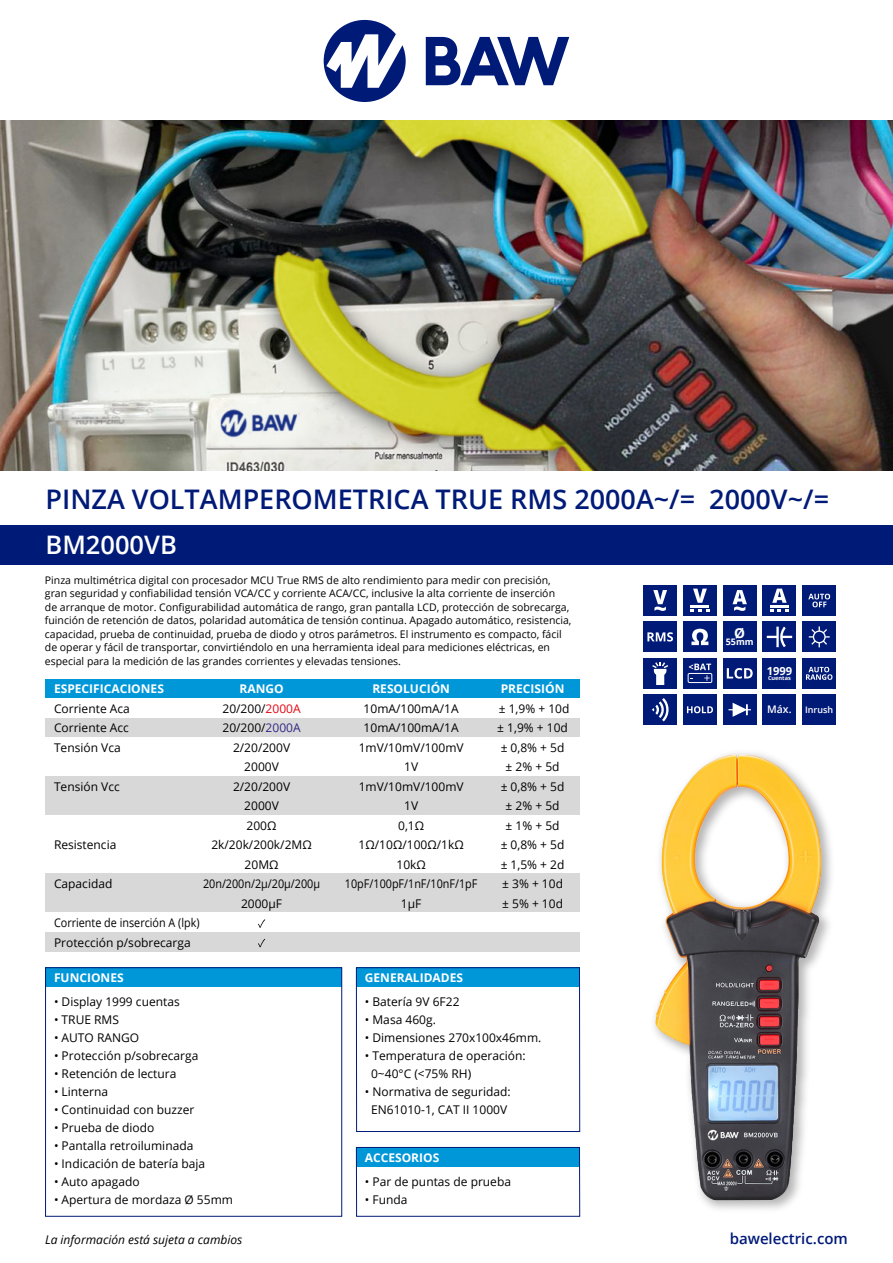
<style>
.page{position:relative;width:893px;height:1263px;background:#fff}
.page>*{position:absolute;margin:0;border:0;box-sizing:border-box;transform-origin:0 0}
.t1{font:600 27px "Open Sans";color:#001a78}
.t2{font:600 25.5px "Open Sans";color:#fff}
.t3{font:600 15px "Open Sans";color:#001a78}
.t4{font:700 13.8px "Open Sans";color:#fff}
.t5{font:12px/19.5px "Open Sans";color:#000;text-align:center}
.t6{font:700 12px "Open Sans";color:#fff}
.t7{font:12px/19.5px "Open Sans";color:#000;scale:.9 1}
.t8{font:italic 12px "Open Sans";color:#000}
.t9{font:700 11.25px "Open Sans";color:#fff}
.t10{font:10.5px/13.5px "Open Sans";color:#000}
.t11{font:600 10.5px "Open Sans";color:#fff}
.t12{font:600 9px "Open Sans";color:#fff}
.t13{font:700 9px "Open Sans";color:#fff}
.t14{font:700 5.55px "Open Sans";color:#fff}
.s1{font-weight:700;color:#fff}
.s2{color:#e30613}
.s3{color:#312783}
</style>
<div class="page">
<svg style="left:426px;top:37px;width:143px;height:48px"></svg>
<svg style="left:324px;top:20px;width:82px;height:82px"></svg>
<img style="left:0;top:120px;width:893px;height:351px">
<div style="left:46px;top:679px;width:534px;height:20px;background:#0097d9"></div>
<div style="left:46px;top:718px;width:534px;height:20px;background:#d8d8d8"></div>
<div style="left:46px;top:776px;width:534px;height:20px;background:#d8d8d8"></div>
<div style="left:46px;top:791px;width:534px;height:24px;background:#d8d8d8"></div>
<div style="left:46px;top:874px;width:534px;height:19px;background:#d8d8d8"></div>
<div style="left:46px;top:884px;width:534px;height:28px;background:#d8d8d8"></div>
<div style="left:46px;top:932px;width:534px;height:19px;background:#d8d8d8"></div>
<svg style="left:258px;top:919px;width:7px;height:9px"></svg>
<svg style="left:258px;top:939px;width:7px;height:8px"></svg>
<div style="left:356px;top:968px;width:223px;height:19px;background:#0097d9"></div>
<div style="left:356px;top:967px;width:224px;height:165px;border:1px solid #001a78"></div>
<div style="left:356px;top:1147px;width:223px;height:20px;background:#0097d9"></div>
<div style="left:356px;top:1147px;width:224px;height:70px;border:1px solid #001a78"></div>
<div style="left:46px;top:968px;width:296px;height:19px;background:#0097d9"></div>
<div style="left:45px;top:967px;width:297px;height:250px;border:1px solid #001a78"></div>
<div style="left:644px;top:585px;width:33px;height:31px;background:#001a78"></div>
<svg style="left:653px;top:590px;width:14px;height:21px"></svg>
<div style="left:683px;top:585px;width:33px;height:31px;background:#001a78"></div>
<svg style="left:693px;top:589px;width:14px;height:14px"></svg>
<hr style="left:691px;top:605px;width:18px;height:3px;background:#fff">
<svg style="left:691px;top:610px;width:18px;height:2px"></svg>
<div style="left:763px;top:585px;width:33px;height:31px;background:#001a78"></div>
<hr style="left:770px;top:605px;width:19px;height:3px;background:#fff">
<svg style="left:770px;top:610px;width:19px;height:2px"></svg>
<svg style="left:772px;top:589px;width:15px;height:14px"></svg>
<div style="left:723px;top:585px;width:33px;height:31px;background:#001a78"></div>
<svg style="left:732px;top:590px;width:15px;height:21px"></svg>
<div style="left:644px;top:622px;width:33px;height:30px;background:#001a78"></div>
<svg style="left:647px;top:632px;width:26px;height:10px"></svg>
<div style="left:723px;top:695px;width:33px;height:30px;background:#001a78"></div>
<svg style="left:728px;top:703px;width:23px;height:14px"></svg>
<div style="left:683px;top:622px;width:33px;height:30px;background:#001a78"></div>
<svg style="left:691px;top:629px;width:17px;height:16px"></svg>
<div style="left:644px;top:658px;width:33px;height:31px;background:#001a78"></div>
<svg style="left:652px;top:662px;width:16px;height:23px"></svg>
<div style="left:803px;top:622px;width:33px;height:30px;background:#001a78"></div>
<svg style="left:809px;top:626px;width:21px;height:21px"></svg>
<div style="left:763px;top:622px;width:33px;height:30px;background:#001a78"></div>
<svg style="left:767px;top:627px;width:25px;height:20px"></svg>
<div style="left:803px;top:585px;width:33px;height:31px;background:#001a78"></div>
<svg style="left:808px;top:594px;width:22px;height:13px"></svg>
<div style="left:723px;top:622px;width:33px;height:30px;background:#001a78"></div>
<div style="left:683px;top:658px;width:33px;height:31px;background:#001a78"></div>
<svg style="left:688px;top:664px;width:24px;height:19px"></svg>
<div style="left:683px;top:695px;width:33px;height:30px;background:#001a78"></div>
<svg style="left:687px;top:706px;width:26px;height:7px"></svg>
<div style="left:644px;top:695px;width:33px;height:30px;background:#001a78"></div>
<svg style="left:652px;top:698px;width:17px;height:23px"></svg>
<div style="left:763px;top:658px;width:33px;height:31px;background:#001a78"></div>
<div style="left:803px;top:695px;width:33px;height:30px;background:#001a78"></div>
<div style="left:763px;top:695px;width:33px;height:30px;background:#001a78"></div>
<div style="left:723px;top:658px;width:33px;height:31px;background:#001a78"></div>
<svg style="left:727px;top:668px;width:26px;height:11px"></svg>
<div style="left:803px;top:658px;width:33px;height:31px;background:#001a78"></div>
<svg style="left:806px;top:667px;width:26px;height:13px"></svg>
<img style="left:654px;top:753px;width:177px;height:456px">
<div style="left:0;top:525px;width:893px;height:39px;background:#001a78"></div>
<h1 class="t1" style="left:46px;top:480px;width:785px">PINZA VOLTAMPEROMETRICA TRUE RMS 2000A~/= 2000V~/=</h1>
<h2 class="t2" style="left:46px;top:528px;width:133px">BM2000VB</h2>
<p class="t10" style="left:45px;top:573px;width:528px">Pinza multimétrica digital con procesador MCU True RMS de alto rendimiento para medir con precisión, gran seguridad y confiabilidad tensión VCA/CC y corriente ACA/CC, inclusive la alta corriente de inserción<br>de arranque de motor. Configurabilidad automática de rango, gran pantalla LCD, protección de sobrecarga, fuinción de retención de datos, polaridad automática de tensión continua. Apagado automático, resistencia, capacidad, prueba de continuidad, prueba de diodo y otros parámetros. El instrumento es compacto, fácil de operar y fácil de transportar, convirtiéndolo en una herramienta ideal para mediciones eléctricas, en especial para la medición de las grandes corrientes y elevadas tensiones.</p>
<p class="t5" style="left:203px;top:679px;width:119px"><span class="s1">RANGO<br></span>20/200/<span class="s2">2000A<br></span>20/200/<span class="s3">2000A<br></span>2/20/200V<br>2000V<br>2/20/200V<br>2000V<br>200Ω<br>2k/20k/200k/2MΩ<br>20MΩ<br>20n/200n/2μ/20μ/200μ<br>2000μF</p>
<p class="t6" style="left:372px;top:681px;width:79px">RESOLUCIÓN</p>
<p class="t6" style="left:54px;top:681px;width:111px">ESPECIFICACIONES</p>
<p class="t5" style="left:54px;top:699px;width:77px;text-align:justify">Corriente Aca Corriente Acc Tensión Vca</p>
<p class="t5" style="left:54px;top:777px;width:67px">Tensión Vcc</p>
<p class="t5" style="left:345px;top:699px;width:134px">10mA/100mA/1A<br>10mA/100mA/1A<br>1mV/10mV/100mV<br>1V<br>1mV/10mV/100mV<br>1V<br>0,1Ω<br>1Ω/10Ω/100Ω/1kΩ<br>10kΩ<br>10pF/100pF/1nF/10nF/1pF<br>1μF</p>
<p class="t5" style="left:54px;top:835px;width:64px">Resistencia</p>
<p class="t5" style="left:54px;top:874px;width:60px">Capacidad</p>
<p class="t7" style="left:54px;top:913px;width:163px">Corriente de inserción A (lpk)<br>Protección p/sobrecarga</p>
<p class="t6" style="left:501px;top:681px;width:65px">PRECISIÓN</p>
<p class="t5" style="left:497px;top:699px;width:74px">± 1,9% + 10d ± 1,9% + 10d ± 0,8% + 5d ± 2% + 5d<br>± 0,8% + 5d ± 2% + 5d<br>± 1% + 5d<br>± 0,8% + 5d ± 1,5% + 2d ± 3% + 10d<br>± 5% + 10d</p>
<p class="t6" style="left:54px;top:969px;width:71px">FUNCIONES</p>
<p class="t5" style="left:54px;top:992px;width:127px">• Display 1999 cuentas</p>
<p class="t5" style="left:54px;top:1010px;width:67px">• TRUE RMS</p>
<p class="t5" style="left:54px;top:1028px;width:87px">• AUTO RANGO</p>
<p class="t5" style="left:54px;top:1046px;width:146px">• Protección p/sobrecarga</p>
<p class="t5" style="left:54px;top:1064px;width:124px">• Retención de lectura</p>
<p class="t5" style="left:54px;top:1082px;width:56px">• Linterna</p>
<p class="t5" style="left:54px;top:1100px;width:142px">• Continuidad con buzzer</p>
<p class="t5" style="left:54px;top:1118px;width:102px">• Prueba de diodo</p>
<p class="t5" style="left:54px;top:1136px;width:141px">• Pantalla retroiluminada</p>
<p class="t5" style="left:54px;top:1154px;width:153px">• Indicación de batería baja</p>
<p class="t5" style="left:54px;top:1172px;width:87px">• Auto apagado</p>
<p class="t5" style="left:54px;top:1190px;width:180px">• Apertura de mordaza Ø 55mm</p>
<p class="t6" style="left:365px;top:969px;width:100px">GENERALIDADES</p>
<p class="t5" style="left:365px;top:992px;width:96px">• Batería 9V 6F22</p>
<p class="t5" style="left:365px;top:1010px;width:73px">• Masa 460g.</p>
<p class="t5" style="left:365px;top:1028px;width:178px">• Dimensiones 270x100x46mm.</p>
<p class="t5" style="left:371px;top:1047px;width:156px;line-height:18px;text-align:left;text-indent:-6px">• Temperatura de operación:<br>0~40°C (&lt;75% RH)</p>
<p class="t5" style="left:365px;top:1083px;width:147px;line-height:18px">• Normativa de seguridad:<br>EN61010-1, CAT II 1000V</p>
<p class="t6" style="left:365px;top:1149px;width:76px">ACCESORIOS</p>
<p class="t5" style="left:365px;top:1172px;width:148px">• Par de puntas de prueba</p>
<p class="t5" style="left:365px;top:1190px;width:44px">• Funda</p>
<p class="t4" style="left:734px;top:623px;width:12px">Ø</p>
<p class="t13" style="left:726px;top:636px;width:29px">55mm</p>
<p class="t9" style="left:767px;top:662px;width:27px">1999</p>
<p class="t14" style="left:768px;top:674px;width:24px">Cuentas</p>
<p class="t11" style="left:767px;top:702px;width:26px">Máx.</p>
<p class="t12" style="left:805px;top:704px;width:30px">Inrush</p>
<p class="t8" style="left:45px;top:1231px;width:199px">La información está sujeta a cambios</p>
<p class="t3" style="left:730px;top:1229px;width:120px">bawelectric.com</p>
</div>
